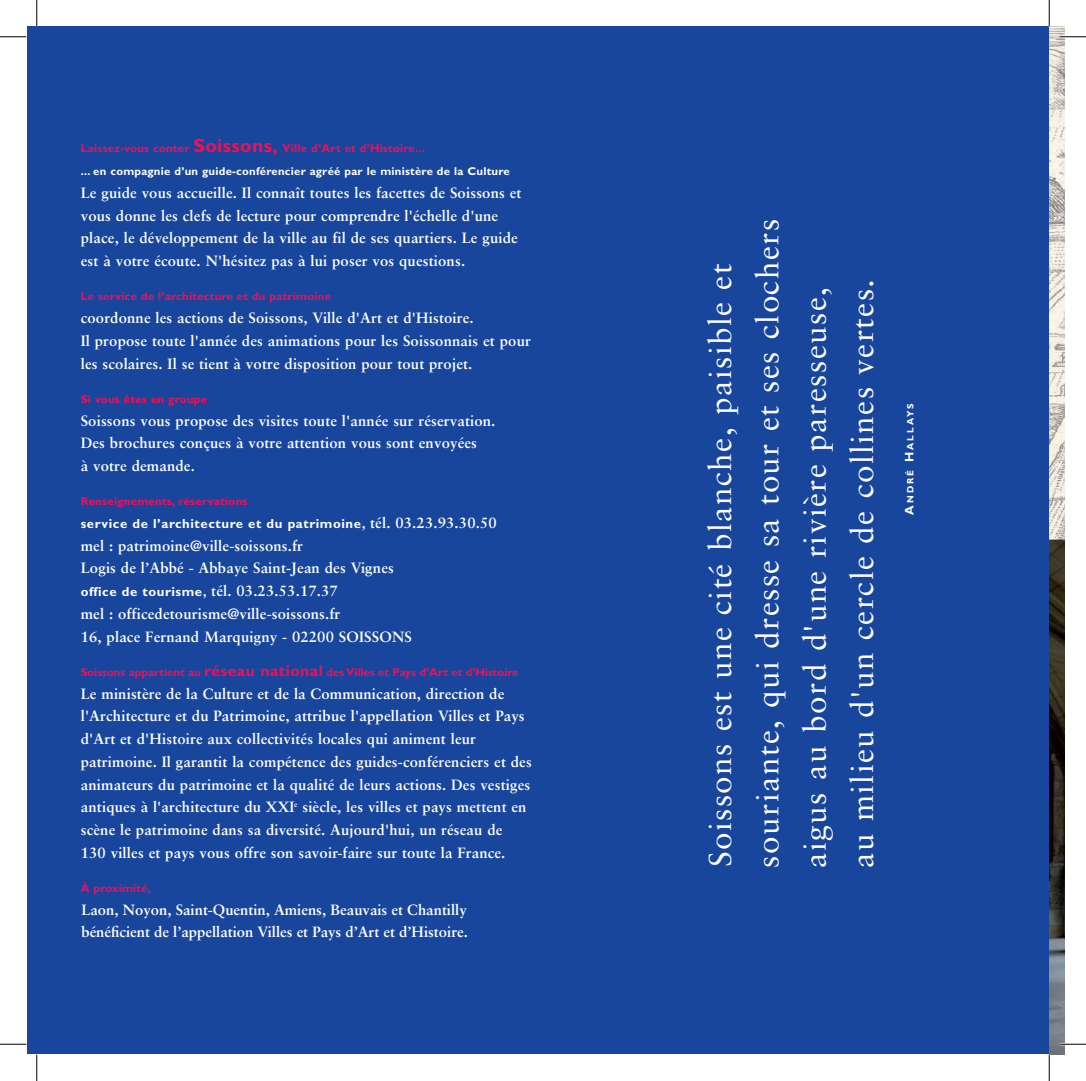
<style>
.page{position:relative;width:1086px;height:1081px;background:#fff}
.page>*{position:absolute;margin:0;border:0;box-sizing:border-box;transform-origin:0 0}
.t1{font:31.5px/47.2px "Sabon";letter-spacing:.045em;color:#fff}
.t2{font:700 14.88px/22.8px "Sabon";letter-spacing:.01em;color:#fff}
.t3{font:700 13.12px "Gill Sans";letter-spacing:.045em;color:#fff}
.t4{font:700 11.38px/22.8px "Gill Sans";letter-spacing:.02em;color:#fff}
.t5{font:700 11.38px "Gill Sans";letter-spacing:.02em;color:#ee1059}
.t6{font:700 11.38px "Gill Sans";color:#ee1059}
.t7{font:700 9.1px "Gill Sans";letter-spacing:.22em;color:#fff}
.s1{color:#ee1059}
.s2{font-size:19.25px;color:#ee1059}
.s3{font-family:"Sabon";font-size:14px}
.s4{font-family:"Sabon";font-size:14.88px}
.s5{font-family:"Gill Sans";font-size:13.12px}
.s6{font-size:14px}
.s7{font-size:15.75px}
.s8{font-size:12.25px}
</style>
<div class="page">
<div style="left:27px;top:27px;width:1022px;height:1027px;background:#18469d"></div>
<img style="left:1049px;top:27px;width:15px;height:1027px">
<hr style="left:1059px;top:36px;width:26px;height:2px;background:#fff">
<hr style="left:1059px;top:1043px;width:26px;height:2px;background:#fff">
<svg style="left:0;top:36px;width:26px;height:1px"></svg>
<svg style="left:1059px;top:36px;width:26px;height:1px"></svg>
<svg style="left:0;top:1043px;width:26px;height:1px"></svg>
<svg style="left:1059px;top:1043px;width:26px;height:1px"></svg>
<svg style="left:36px;top:0;width:1px;height:26px"></svg>
<svg style="left:36px;top:1054px;width:1px;height:27px"></svg>
<svg style="left:1048px;top:0;width:1px;height:26px"></svg>
<svg style="left:1048px;top:1054px;width:1px;height:27px"></svg>
<p class="t4" style="left:81px;top:137px;width:430px"><span class="s1">Laissez-vous conter</span> <span class="s2">Soissons,</span> <span class="s1">Ville d’Art et d’Histoire...<br></span>... en compagnie d’un guide-conférencier agréé par le ministère de la Culture</p>
<p class="t2" style="left:81px;top:181px;width:442px">Le guide vous accueille. Il connaît toutes les facettes de Soissons et vous donne les clefs de lecture pour comprendre l'échelle d'une place, le développement de la ville au fil de ses quartiers. Le guide est à votre écoute. N'hésitez pas à lui poser vos questions.</p>
<p class="t5" style="left:81px;top:290px;width:252px">Le service de l’architecture et du patrimoine</p>
<p class="t2" style="left:81px;top:306px;width:451px">coordonne les actions de Soissons, Ville d'Art et d'Histoire.<br>Il propose toute l'année des animations pour les Soissonnais et pour les scolaires. Il se tient à votre disposition pour tout projet.</p>
<p class="t5" style="left:81px;top:392px;width:128px">Si vous êtes en groupe</p>
<p class="t2" style="left:81px;top:408px;width:416px">Soissons vous propose des visites toute l'année sur réservation.<br>Des brochures conçues à votre attention vous sont envoyées<br>à votre demande.</p>
<p class="t5" style="left:81px;top:494px;width:168px">Renseignements, réservations</p>
<p class="t3" style="left:81px;top:516px;width:417px">service de l’architecture et du patrimoine<span class="s3">,</span> <span class="s4">tél. 03.23.93.30.50</span></p>
<p class="t2" style="left:81px;top:534px;width:333px">mel : patrimoine@ville-soissons.fr<br>Logis de l’Abbé - Abbaye Saint-Jean des Vignes <span class="s5">office de tourisme</span><span class="s6">,</span> tél. 03.23.53.17.37<br>mel : officedetourisme@ville-soissons.fr<br>16, place Fernand Marquigny - 02200 SOISSONS</p>
<p class="t6" style="left:81px;top:665px;width:439px">Soissons appartient au <span class="s7">réseau national</span> desVilles et Pays d’Art et d’Histoire</p>
<p class="t2" style="left:81px;top:681px;width:452px">Le ministère de la Culture et de la Communication, direction de l'Architecture et du Patrimoine, attribue l'appellation Villes et Pays d'Art et d'Histoire aux collectivités locales qui animent leur patrimoine. Il garantit la compétence des guides-conférenciers et des animateurs du patrimoine et la qualité de leurs actions. Des vestiges antiques à l'architecture du XXI<sup>e</sup> siècle, les villes et pays mettent en scène le patrimoine dans sa diversité. Aujourd'hui, un réseau de<br>130 villes et pays vous offre son savoir-faire sur toute la France.</p>
<p class="t5" style="left:81px;top:881px;width:72px">À proximité,</p>
<p class="t2" style="left:81px;top:897px;width:388px">Laon, Noyon, Saint-Quentin, Amiens, Beauvais et Chantilly bénéficient de l’appellation Villes et Pays d’Art et d’Histoire.</p>
<h1 class="t1" style="left:696px;top:868px;width:651px;rotate:-90deg">Soissons est une cité blanche, paisible et souriante, qui dresse sa tour et ses clochers aigus au bord d'une rivière paresseuse,<br>au milieu d'un cercle de collines vertes.</h1>
<p class="t7" style="left:904px;top:514px;width:113px;rotate:-90deg"><span class="s8">A</span>NDRÉ <span class="s8">H</span>ALLAYS</p>
</div>
